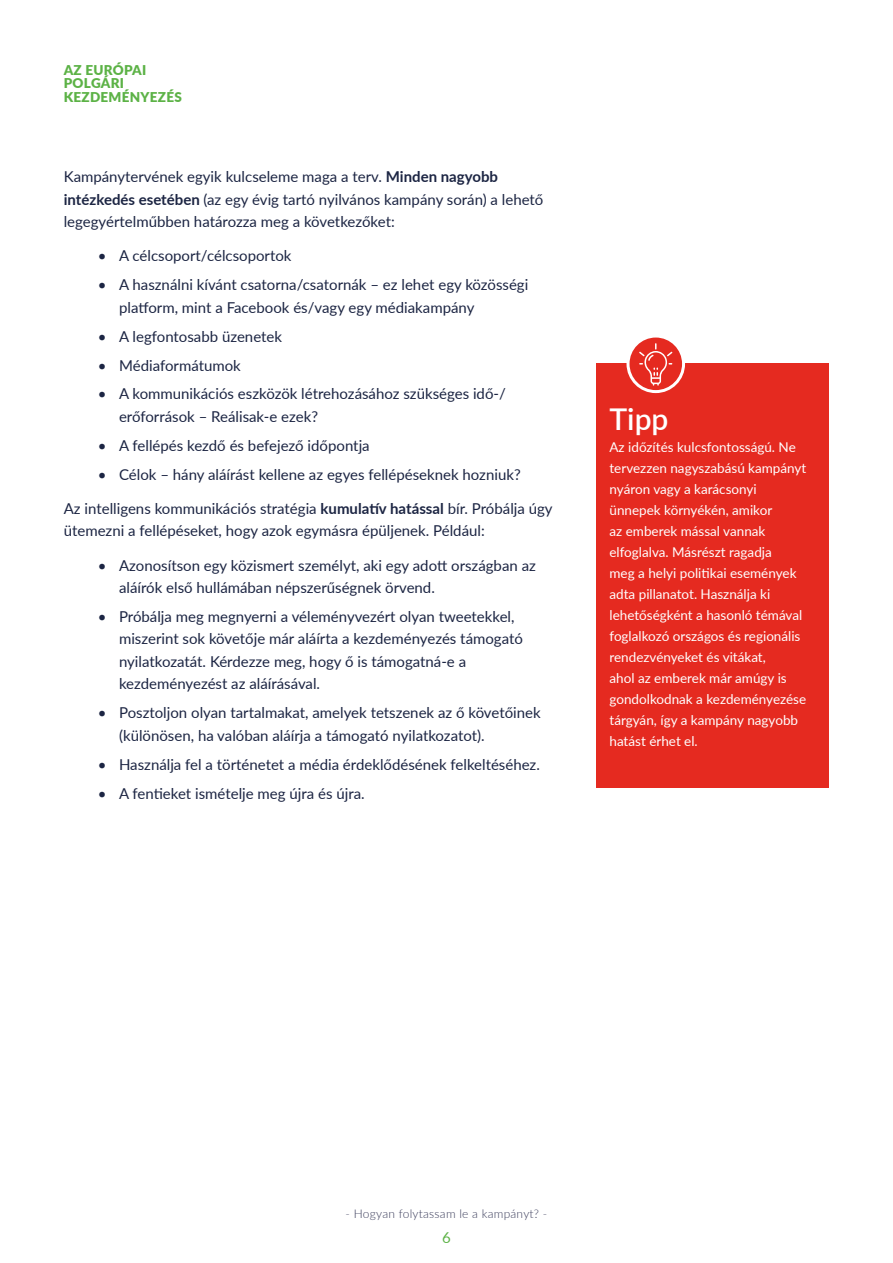
<style>
.page{position:relative;width:893px;height:1263px;background:#fff}
.page>*{position:absolute;margin:0;border:0;box-sizing:border-box;transform-origin:0 0}
.t1{font:600 30px "Lato";color:#fff}
.t2{font:15px/22.5px "Lato";color:#1c2543}
.t3{font:15px "Lato";color:#5cb246}
.t4{font:13.5px/21px "Lato";color:#fff}
.t5{font:900 13.5px/13.5px "Lato";letter-spacing:.02em;color:#5cb246}
.t6{font:300 12px "Lato";letter-spacing:.02em;color:#3c3e5c}
.s1{font-weight:700}
</style>
<div class="page">
<div style="left:597px;top:364px;width:232px;height:424px;background:#e52a20"></div>
<svg style="left:628px;top:336px;width:55px;height:56px"></svg>
<div style="left:626px;top:335px;width:59px;height:58px;border:3px solid #fff;border-radius:50%"></div>
<svg style="left:639px;top:343px;width:33px;height:43px"></svg>
<p class="t5" style="left:64px;top:62px;width:120px">AZ EURÓPAI<br>POLGÁRI<br>KEZDEMÉNYEZÉS</p>
<p class="t2" style="left:64px;top:165px;width:481px">Kampánytervének egyik kulcseleme maga a terv. <span class="s1">Minden nagyobb intézkedés esetében</span> (az egy évig tartó nyilvános kampány során) a lehető legegyértelműbben határozza meg a következőket:</p>
<p class="t2" style="left:98px;top:244px;width:195px">• A célcsoport/célcsoportok</p>
<p class="t2" style="left:119px;top:273px;width:411px;text-indent:-21px">• A használni kívánt csatorna/csatornák – ez lehet egy közösségi platform, mint a Facebook és/vagy egy médiakampány</p>
<p class="t2" style="left:98px;top:324px;width:186px">• A legfontosabb üzenetek</p>
<p class="t2" style="left:98px;top:353px;width:145px">• Médiaformátumok</p>
<p class="t2" style="left:119px;top:382px;width:388px;text-indent:-21px">• A kommunikációs eszközök létrehozásához szükséges idő-/ erőforrások – Reálisak-e ezek?</p>
<p class="t2" style="left:98px;top:433px;width:273px">• A fellépés kezdő és befejező időpontja</p>
<p class="t2" style="left:98px;top:462px;width:424px">• Célok – hány aláírást kellene az egyes fellépéseknek hozniuk?</p>
<p class="t2" style="left:64px;top:496px;width:490px">Az intelligens kommunikációs stratégia <span class="s1">kumulatív hatással</span> bír. Próbálja úgy ütemezni a fellépéseket, hogy azok egymásra épüljenek. Például:</p>
<p class="t2" style="left:119px;top:553px;width:418px;text-indent:-21px">• Azonosítson egy közismert személyt, aki egy adott országban az aláírók első hullámában népszerűségnek örvend.</p>
<p class="t2" style="left:119px;top:605px;width:405px;text-indent:-21px">• Próbálja meg megnyerni a véleményvezért olyan tweetekkel, miszerint sok követője már aláírta a kezdeményezés támogató nyilatkozatát. Kérdezze meg, hogy ő is támogatná-e a kezdeményezést az aláírásával.</p>
<p class="t2" style="left:119px;top:701px;width:423px;text-indent:-21px">• Posztoljon olyan tartalmakat, amelyek tetszenek az ő követőinek (különösen, ha valóban aláírja a támogató nyilatkozatot).</p>
<p class="t2" style="left:98px;top:752px;width:444px">• Használja fel a történetet a média érdeklődésének felkeltéséhez.</p>
<p class="t2" style="left:98px;top:781px;width:268px">• A fentieket ismételje meg újra és újra.</p>
<h1 class="t1" style="left:609px;top:398px;width:61px">Tipp</h1>
<p class="t4" style="left:609px;top:435px;width:198px">Az időzítés kulcsfontosságú. Ne tervezzen nagyszabású kampányt nyáron vagy a karácsonyi ünnepek környékén, amikor<br>az emberek mással vannak elfoglalva. Másrészt ragadja<br>meg a helyi politikai események adta pillanatot. Használja ki lehetőségként a hasonló témával foglalkozó országos és regionális rendezvényeket és vitákat,<br>ahol az emberek már amúgy is gondolkodnak a kezdeményezése tárgyán, így a kampány nagyobb hatást érhet el.</p>
<p class="t6" style="left:346px;top:1206px;width:203px">- Hogyan folytassam le a kampányt? -</p>
<p class="t3" style="left:442px;top:1227px;width:10px">6</p>
</div>
